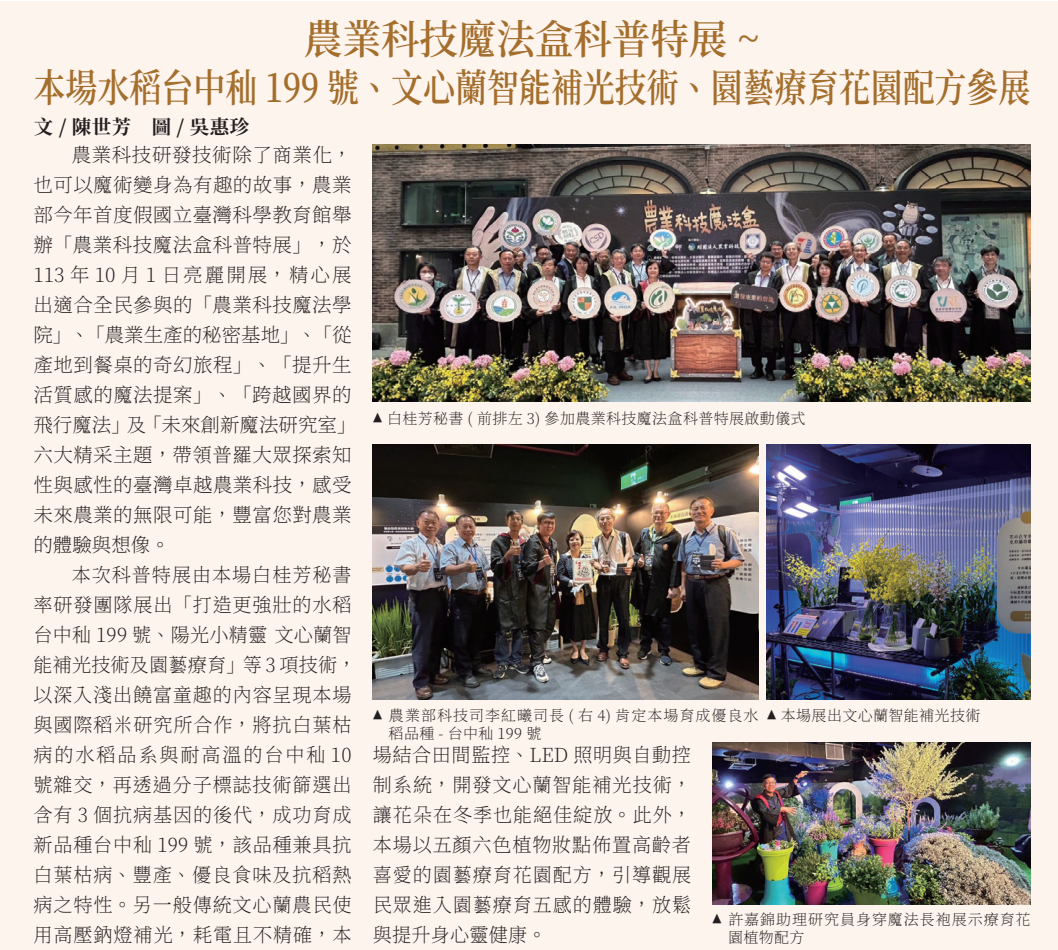
<style>
.page{position:relative;width:1058px;height:950px;background:#fff}
.page>*{position:absolute;margin:0;border:0;box-sizing:border-box;transform-origin:0 0}
.t1{font:600 40.5px "Noto Serif CJ Ktc";color:#a46e2c;scale:.95 1}
.t2{font:600 39px "Noto Serif CJ Ktc";color:#a46e2c;scale:.82 1}
.t3{font:200 19.5px/30px "Noto Serif CJ Ktc";letter-spacing:.03em;color:#231f20}
.t4{font:700 19.5px "Noto Serif CJ Ktc";letter-spacing:.025em;color:#231f20}
.t5{font:200 15px "Noto Serif CJ Ktc";letter-spacing:.025em;color:#231f20}
.t6{font:200 15px/18px "Noto Serif CJ Ktc";letter-spacing:.07em;color:#231f20}
.t7{font:200 15px/18px "Noto Serif CJ Ktc";letter-spacing:.065em;color:#231f20}
.t8{font:12px "P Ming Li U";color:#231f20;scale:.8 1}
</style>
<div class="page">
<div style="left:0;top:2px;width:1058px;height:947px;background:#fef2ea"></div>
<img style="left:373px;top:144px;width:658px;height:258px">
<img style="left:767px;top:444px;width:264px;height:255px">
<img style="left:373px;top:444px;width:386px;height:255px">
<img style="left:712px;top:742px;width:319px;height:162px">
<h1 class="t1" style="left:304px;top:17px;width:481px">農業科技魔法盒科普特展 ~</h1>
<h2 class="t2" style="left:33px;top:65px;width:1217px">本場水稻台中秈 199 號、文心蘭智能補光技術、園藝療育花園配方參展</h2>
<p class="t4" style="left:34px;top:115px;width:217px">文 / 陳世芳　圖 / 吳惠珍</p>
<p class="t3" style="left:33px;top:140px;width:325px;text-indent:38px">農業科技研發技術除了商業化，也可以魔術變身為有趣的故事，農業部今年首度假國立臺灣科學教育館舉辦「農業科技魔法盒科普特展」，於<br>113 年 10 月 1 日亮麗開展，精心展出適合全民參與的「農業科技魔法學院」、「農業生產的秘密基地」、「從產地到餐桌的奇幻旅程」、「提升生活質感的魔法提案」、「跨越國界的飛行魔法」及「未來創新魔法研究室」六大精采主題，帶領普羅大眾探索知性與感性的臺灣卓越農業科技，感受未來農業的無限可能，豐富您對農業的體驗與想像。</p>
<p class="t3" style="left:33px;top:560px;width:324px;text-indent:38px">本次科普特展由本場白桂芳秘書率研發團隊展出「打造更強壯的水稻台中秈 199 號、陽光小精靈 文心蘭智能補光技術及園藝療育」等 3 項技術，以深入淺出饒富童趣的內容呈現本場與國際稻米研究所合作，將抗白葉枯病的水稻品系與耐高溫的台中秈 10號雜交，再透過分子標誌技術篩選出含有 3 個抗病基因的後代，成功育成新品種台中秈 199 號，該品種兼具抗白葉枯病、豐產、優良食味及抗稻熱病之特性。另一般傳統文心蘭農民使用高壓鈉燈補光，耗電且不精確，本</p>
<p class="t8" style="left:383px;top:424px;width:13px;rotate:-180deg">▼</p>
<p class="t5" style="left:387px;top:409px;width:420px">白桂芳秘書 ( 前排左 3) 參加農業科技魔法盒科普特展啟動儀式</p>
<p class="t8" style="left:383px;top:720px;width:13px;rotate:-180deg">▼</p>
<p class="t6" style="left:389px;top:706px;width:371px">農業部科技司李紅曦司長 ( 右 4) 肯定本場育成優良水稻品種 - 台中秈 199 號</p>
<p class="t8" style="left:776px;top:720px;width:14px;rotate:-180deg">▼</p>
<p class="t5" style="left:781px;top:706px;width:201px">本場展出文心蘭智能補光技術</p>
<p class="t3" style="left:373px;top:740px;width:320px;text-align:justify">場結合田間監控、LED 照明與自動控制系統，開發文心蘭智能補光技術，讓花朵在冬季也能絕佳綻放。此外，本場以五顏六色植物妝點佈置高齡者喜愛的園藝療育花園配方，引導觀展民眾進入園藝療育五感的體驗，放鬆與提升身心靈健康。</p>
<p class="t8" style="left:722px;top:924px;width:13px;rotate:-180deg">▼</p>
<p class="t7" style="left:728px;top:910px;width:304px">許嘉錦助理研究員身穿魔法長袍展示療育花園植物配方</p>
</div>
